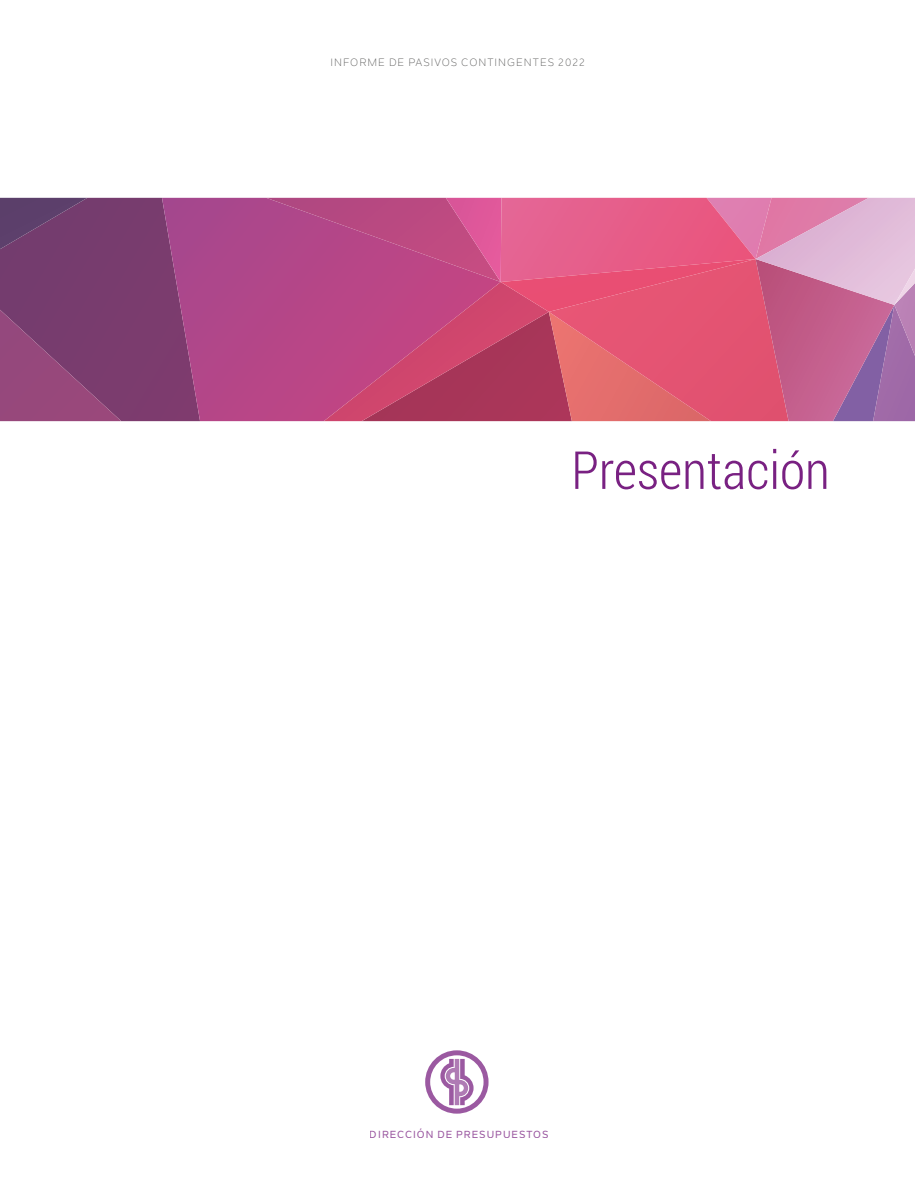
<style>
.page{position:relative;width:915px;height:1191px;background:#fff}
.page>*{position:absolute;margin:0;border:0;box-sizing:border-box;transform-origin:0 0}
.t1{font:300 52.5px "Roboto Condensed";color:#792182}
.t2{font:10.5px "Nolan Next";letter-spacing:.1em;color:#575756}
.t3{font:500 10.2px "Nolan Next";letter-spacing:.1em;color:#7a2282}
</style>
<div class="page">
<svg style="left:425px;top:1050px;width:63px;height:63px"></svg>
<svg style="left:0;top:197px;width:914px;height:225px"></svg>
<p class="t2" style="left:330px;top:56px;width:256px">INFORME DE PASIVOS CONTINGENTES 2022</p>
<h1 class="t1" style="left:571px;top:434px;width:260px">Presentación</h1>
<p class="t3" style="left:370px;top:1127px;width:180px">DIRECCIÓN DE PRESUPUESTOS</p>
</div>
